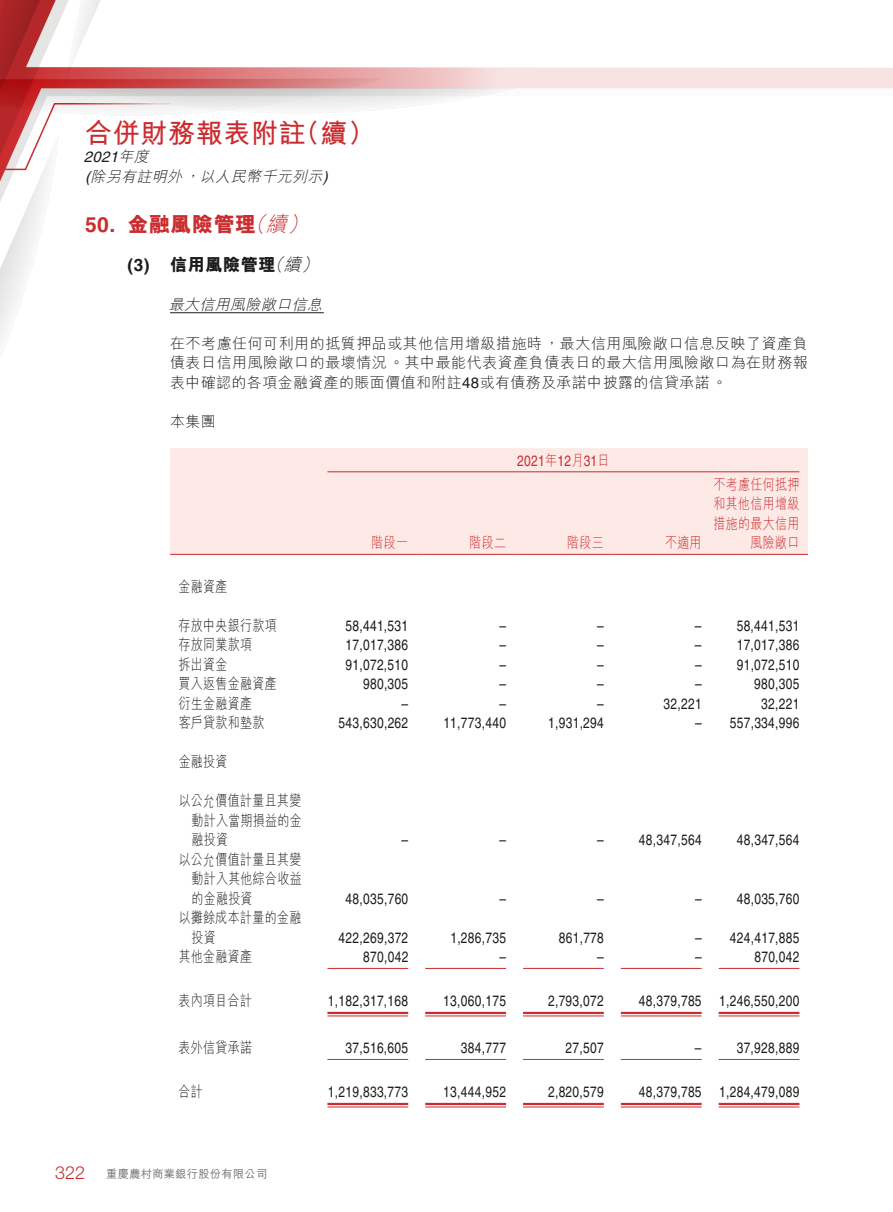
<style>
.page{position:relative;width:893px;height:1212px;background:#fff}
.page>*{position:absolute;margin:0;border:0;box-sizing:border-box;transform-origin:0 0}
.t1{font:700 27px "M Hei HK";letter-spacing:.025em;color:#ca2c2f}
.t2{font:800 21px "M Hei HK";letter-spacing:.025em;color:#ca2c2f}
.t3{font:800 17.25px "M Hei HK";letter-spacing:.025em;color:#1c1c1b}
.t4{font:15px "Helvetica LT Std";letter-spacing:.025em;color:#1c1c1b;scale:.8 1}
.t5{font:300 15px/19.5px "M Hei HK";letter-spacing:.025em;color:#1c1c1b;text-align:justify;scale:.8 1}
.t6{font:300 15px/19.5px "M Hei HK";letter-spacing:.025em;color:#1c1c1b;text-align:justify}
.t7{font:300 15px/19.5px "M Hei HK";letter-spacing:.025em;color:#ca2c2f;text-align:right;scale:.8 1}
.t8{font:italic 300 15px "M Hei HK";color:#1c1c1b}
.t9{font:15px "Helvetica LT Std";letter-spacing:.025em;color:#ca2c2f;scale:.8 1}
.t10{font:italic 15px "Helvetica LT Std";color:#1c1c1b}
.t11{font:500 11.25px "M Hei HK";letter-spacing:.025em;color:#6f6f6f}
.s1{font-family:"M Hei HK";font-weight:300}
.s2{font-family:"Helvetica LT Std";font-weight:400}
.s3{font-family:"Helvetica LT Std";font-weight:700}
.s4{font-weight:300;font-style:italic}
.s5{font-family:"Helvetica Neue LT Std";font-weight:300;font-size:18px;color:#ca2c2f}
</style>
<div class="page">
<svg style="left:515px;top:67px;width:378px;height:22px;background:#f8e4e5"></svg>
<svg style="left:0;top:0;width:515px;height:358px"></svg>
<hr style="left:170px;top:312px;width:154px;height:1px;background:#1c1c1b">
<div style="left:170px;top:448px;width:638px;height:106px;background:#fde9e5"></div>
<hr style="left:327px;top:471px;width:472px;height:1px;background:#ca2c2f">
<hr style="left:170px;top:554px;width:149px;height:1px;background:#ca2c2f">
<hr style="left:319px;top:554px;width:98px;height:1px;background:#ca2c2f">
<hr style="left:417px;top:554px;width:97px;height:1px;background:#ca2c2f">
<hr style="left:514px;top:554px;width:98px;height:1px;background:#ca2c2f">
<hr style="left:612px;top:554px;width:98px;height:1px;background:#ca2c2f">
<hr style="left:710px;top:554px;width:98px;height:1px;background:#ca2c2f">
<hr style="left:327px;top:968px;width:81px;height:1px;background:#ca2c2f">
<hr style="left:425px;top:968px;width:81px;height:1px;background:#ca2c2f">
<hr style="left:523px;top:968px;width:81px;height:1px;background:#ca2c2f">
<hr style="left:621px;top:968px;width:81px;height:1px;background:#ca2c2f">
<hr style="left:719px;top:968px;width:80px;height:1px;background:#ca2c2f">
<hr style="left:327px;top:1012px;width:81px;height:2px;background:#ca2c2f">
<hr style="left:327px;top:1015px;width:81px;height:1px;background:#ca2c2f">
<hr style="left:425px;top:1012px;width:81px;height:2px;background:#ca2c2f">
<hr style="left:425px;top:1015px;width:81px;height:1px;background:#ca2c2f">
<hr style="left:523px;top:1012px;width:81px;height:2px;background:#ca2c2f">
<hr style="left:523px;top:1015px;width:81px;height:1px;background:#ca2c2f">
<hr style="left:621px;top:1012px;width:81px;height:2px;background:#ca2c2f">
<hr style="left:621px;top:1015px;width:81px;height:1px;background:#ca2c2f">
<hr style="left:719px;top:1012px;width:80px;height:2px;background:#ca2c2f">
<hr style="left:719px;top:1015px;width:80px;height:1px;background:#ca2c2f">
<hr style="left:327px;top:1059px;width:81px;height:1px;background:#ca2c2f">
<hr style="left:425px;top:1059px;width:81px;height:1px;background:#ca2c2f">
<hr style="left:523px;top:1059px;width:81px;height:1px;background:#ca2c2f">
<hr style="left:621px;top:1059px;width:81px;height:1px;background:#ca2c2f">
<hr style="left:719px;top:1059px;width:80px;height:1px;background:#ca2c2f">
<hr style="left:327px;top:1103px;width:81px;height:2px;background:#ca2c2f">
<hr style="left:327px;top:1106px;width:81px;height:1px;background:#ca2c2f">
<hr style="left:425px;top:1103px;width:81px;height:2px;background:#ca2c2f">
<hr style="left:425px;top:1106px;width:81px;height:1px;background:#ca2c2f">
<hr style="left:523px;top:1103px;width:81px;height:2px;background:#ca2c2f">
<hr style="left:523px;top:1106px;width:81px;height:1px;background:#ca2c2f">
<hr style="left:621px;top:1103px;width:81px;height:2px;background:#ca2c2f">
<hr style="left:621px;top:1106px;width:81px;height:1px;background:#ca2c2f">
<hr style="left:719px;top:1103px;width:80px;height:2px;background:#ca2c2f">
<hr style="left:719px;top:1106px;width:80px;height:1px;background:#ca2c2f">
<h1 class="t1" style="left:85px;top:113px;width:292px">合併財務報表附註（續）</h1>
<p class="t10" style="left:84px;top:148px;width:71px">2021<span class="s1">年度</span></p>
<p class="t8" style="left:85px;top:166px;width:248px"><span class="s2">(</span>除另有註明外，以人民幣千元列示<span class="s2">)</span></p>
<h2 class="t2" style="left:85px;top:210px;width:231px"><span class="s3">50.</span> 金融風險管理<span class="s4">（續）</span></h2>
<p class="t3" style="left:128px;top:253px;width:198px"><span class="s3">(3)</span> 信用風險管理<span class="s4">（續）</span></p>
<p class="t8" style="left:169px;top:294px;width:159px">最大信用風險敞口信息</p>
<p class="t6" style="left:170px;top:333px;width:639px">在不考慮任何可利用的抵質押品或其他信用增級措施時，最大信用風險敞口信息反映了資產負債表日信用風險敞口的最壞情況。其中最能代表資產負債表日的最大信用風險敞口為在財務報表中確認的各項金融資產的賬面價值和附註<span class="s2">48</span>或有債務及承諾中披露的信貸承諾。</p>
<p class="t6" style="left:170px;top:411px;width:47px">本集團</p>
<p class="t9" style="left:517px;top:452px;width:117px">2021<span class="s1">年</span>12<span class="s1">月</span>31<span class="s1">日</span></p>
<p class="t7" style="left:372px;top:532px;width:47px">階段一</p>
<p class="t7" style="left:469px;top:532px;width:47px">階段二</p>
<p class="t7" style="left:567px;top:532px;width:47px">階段三</p>
<p class="t7" style="left:665px;top:532px;width:47px">不適用</p>
<p class="t7" style="left:714px;top:474px;width:109px">不考慮任何抵押和其他信用增級措施的最大信用風險敞口</p>
<p class="t5" style="left:179px;top:576px;width:63px">金融資產</p>
<p class="t5" style="left:179px;top:615px;width:124px">存放中央銀行款項</p>
<p class="t4" style="left:345px;top:617px;width:80px">58,441,531</p>
<p class="t4" style="left:499px;top:617px;width:10px">–</p>
<p class="t4" style="left:597px;top:617px;width:10px">–</p>
<p class="t4" style="left:695px;top:617px;width:132px">– 58,441,531</p>
<p class="t5" style="left:179px;top:634px;width:93px">存放同業款項</p>
<p class="t4" style="left:345px;top:636px;width:80px">17,017,386</p>
<p class="t4" style="left:499px;top:636px;width:10px">–</p>
<p class="t4" style="left:597px;top:636px;width:10px">–</p>
<p class="t4" style="left:695px;top:636px;width:132px">– 17,017,386</p>
<p class="t5" style="left:179px;top:654px;width:63px">拆出資金</p>
<p class="t4" style="left:345px;top:656px;width:80px">91,072,510</p>
<p class="t4" style="left:499px;top:656px;width:10px">–</p>
<p class="t4" style="left:597px;top:656px;width:10px">–</p>
<p class="t4" style="left:695px;top:656px;width:132px">– 91,072,510</p>
<p class="t5" style="left:179px;top:673px;width:124px">買入返售金融資產</p>
<p class="t4" style="left:363px;top:675px;width:58px">980,305</p>
<p class="t4" style="left:499px;top:675px;width:10px">–</p>
<p class="t4" style="left:597px;top:675px;width:10px">–</p>
<p class="t4" style="left:695px;top:675px;width:10px">–</p>
<p class="t4" style="left:754px;top:675px;width:58px">980,305</p>
<p class="t5" style="left:179px;top:693px;width:93px">衍生金融資產</p>
<p class="t4" style="left:402px;top:695px;width:10px">–</p>
<p class="t4" style="left:499px;top:695px;width:10px">–</p>
<p class="t4" style="left:597px;top:695px;width:10px">–</p>
<p class="t4" style="left:663px;top:695px;width:49px">32,221</p>
<p class="t4" style="left:761px;top:695px;width:49px">32,221</p>
<p class="t5" style="left:179px;top:712px;width:109px">客戶貸款和墊款</p>
<p class="t4" style="left:339px;top:714px;width:89px">543,630,262</p>
<p class="t4" style="left:443px;top:714px;width:80px">11,773,440</p>
<p class="t4" style="left:548px;top:714px;width:71px">1,931,294</p>
<p class="t4" style="left:695px;top:714px;width:132px">– 557,334,996</p>
<p class="t5" style="left:179px;top:751px;width:63px">金融投資</p>
<p class="t5" style="left:191px;top:790px;width:140px;text-indent:-13px">以公允價值計量且其變動計入當期損益的金融投資</p>
<p class="t4" style="left:402px;top:831px;width:10px">–</p>
<p class="t4" style="left:499px;top:831px;width:10px">–</p>
<p class="t4" style="left:597px;top:831px;width:132px">– 48,347,564</p>
<p class="t4" style="left:737px;top:831px;width:80px">48,347,564</p>
<p class="t5" style="left:191px;top:849px;width:140px;text-indent:-13px">以公允價值計量且其變動計入其他綜合收益的金融投資</p>
<p class="t5" style="left:191px;top:907px;width:139px;text-indent:-13px">以攤餘成本計量的金融投資</p>
<p class="t4" style="left:346px;top:890px;width:80px">48,035,760</p>
<p class="t4" style="left:499px;top:890px;width:10px">–</p>
<p class="t4" style="left:597px;top:890px;width:10px">–</p>
<p class="t4" style="left:695px;top:890px;width:132px">– 48,035,760</p>
<p class="t4" style="left:339px;top:929px;width:89px">422,269,372</p>
<p class="t4" style="left:450px;top:929px;width:71px">1,286,735</p>
<p class="t4" style="left:559px;top:929px;width:58px">861,778</p>
<p class="t4" style="left:695px;top:929px;width:132px">– 424,417,885</p>
<p class="t5" style="left:179px;top:946px;width:93px">其他金融資產</p>
<p class="t4" style="left:363px;top:948px;width:58px">870,042</p>
<p class="t4" style="left:499px;top:948px;width:10px">–</p>
<p class="t4" style="left:597px;top:948px;width:10px">–</p>
<p class="t4" style="left:695px;top:948px;width:10px">–</p>
<p class="t4" style="left:754px;top:948px;width:58px">870,042</p>
<p class="t5" style="left:179px;top:990px;width:93px">表內項目合計</p>
<p class="t4" style="left:328px;top:992px;width:102px">1,182,317,168</p>
<p class="t4" style="left:443px;top:992px;width:80px">13,060,175</p>
<p class="t4" style="left:548px;top:992px;width:71px">2,793,072</p>
<p class="t4" style="left:639px;top:992px;width:202px">48,379,785 1,246,550,200</p>
<p class="t5" style="left:179px;top:1037px;width:93px">表外信貸承諾</p>
<p class="t4" style="left:345px;top:1039px;width:80px">37,516,605</p>
<p class="t4" style="left:461px;top:1039px;width:58px">384,777</p>
<p class="t4" style="left:566px;top:1039px;width:49px">27,507</p>
<p class="t4" style="left:695px;top:1039px;width:132px">– 37,928,889</p>
<p class="t5" style="left:179px;top:1081px;width:32px">合計</p>
<p class="t4" style="left:328px;top:1083px;width:102px">1,219,833,773</p>
<p class="t4" style="left:443px;top:1083px;width:80px">13,444,952</p>
<p class="t4" style="left:548px;top:1083px;width:71px">2,820,579</p>
<p class="t4" style="left:639px;top:1083px;width:202px">48,379,785 1,284,479,089</p>
<p class="t11" style="left:55px;top:1165px;width:213px"><span class="s5">322</span> 重慶農村商業銀行股份有限公司</p>
</div>
